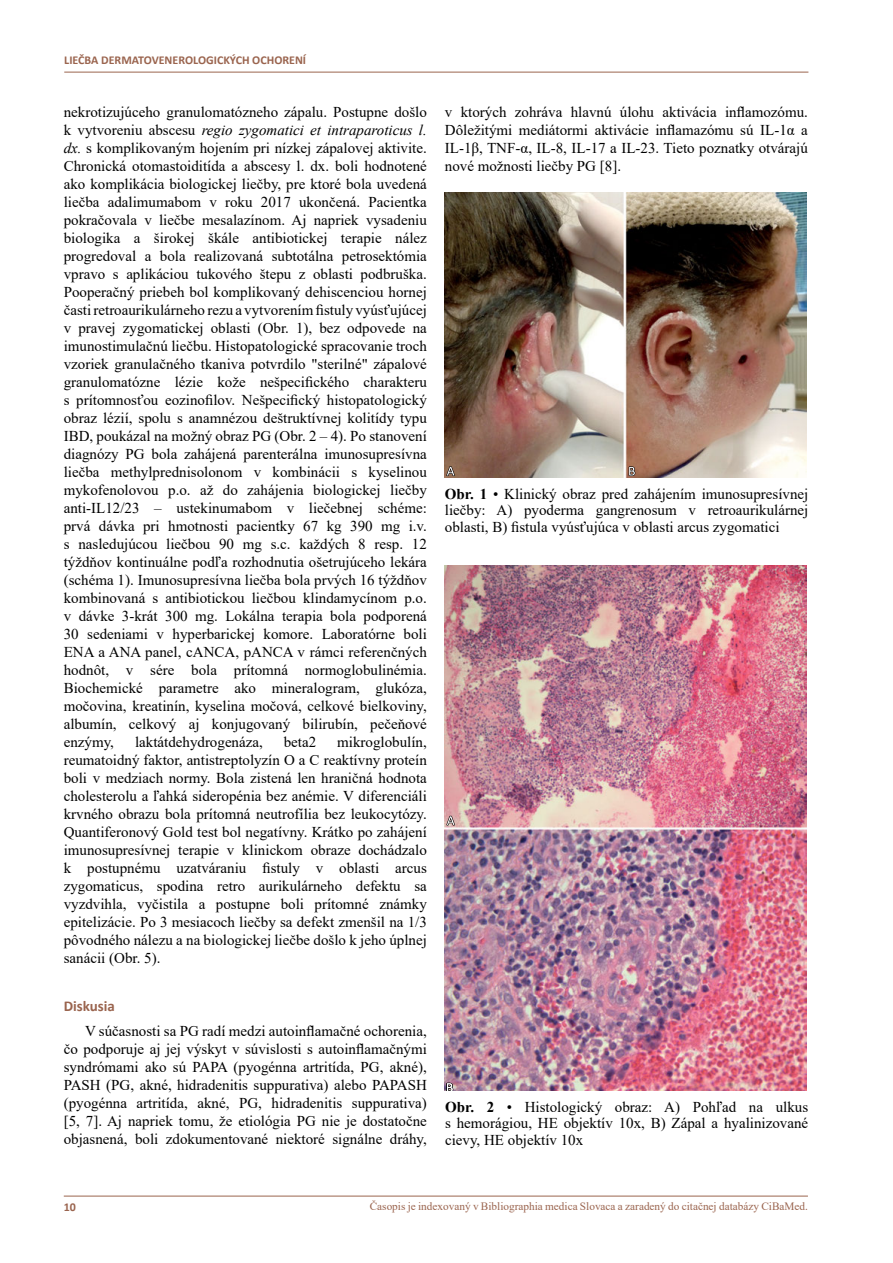
<style>
.page{position:relative;width:893px;height:1263px;background:#fff}
.page>*{position:absolute;margin:0;border:0;box-sizing:border-box;transform-origin:0 0}
.t1{font:15px/18px "Times New Roman";color:#000;text-align:justify}
.t2{font:700 15px "Calibri";color:#9a644e}
.t3{font:700 12px "Calibri";color:#9a644e}
.t4{font:11.25px "Times New Roman";color:#9a644e}
.s1{font-style:italic}
.s2{font-weight:700}
</style>
<div class="page">
<hr style="left:64px;top:72px;width:744px;height:1px;background:#9a644e">
<hr style="left:64px;top:1196px;width:744px;height:1px;background:#9a644e">
<img style="left:445px;top:192px;width:361px;height:286px">
<svg style="left:446px;top:461px;width:10px;height:17px"></svg>
<svg style="left:628px;top:465px;width:8px;height:12px"></svg>
<img style="left:445px;top:565px;width:361px;height:526px">
<svg style="left:445px;top:1082px;width:9px;height:9px"></svg>
<svg style="left:446px;top:810px;width:10px;height:21px"></svg>
<p class="t3" style="left:64px;top:52px;width:243px">LIEČBA DERMATOVENEROLOGICKÝCH OCHORENÍ</p>
<p class="t1" style="left:64px;top:102px;width:365px">nekrotizujúceho granulomatózneho zápalu. Postupne došlo k vytvoreniu abscesu <span class="s1">regio zygomatici et intraparoticus l. dx.</span> s komplikovaným hojením pri nízkej zápalovej aktivite.<br>Chronická otomastoiditída a abscesy l. dx. boli hodnotené ako komplikácia biologickej liečby, pre ktoré bola uvedená liečba adalimumabom v roku 2017 ukončená. Pacientka pokračovala v liečbe mesalazínom. Aj napriek vysadeniu biologika a širokej škále antibiotickej terapie nález progredoval a bola realizovaná subtotálna petrosektómia vpravo s aplikáciou tukového štepu z oblasti podbruška.<br>Pooperačný priebeh bol komplikovaný dehiscenciou hornej časti retroaurikulárneho rezu a vytvorením fistuly vyúsťujúcej v pravej zygomatickej oblasti (Obr. 1), bez odpovede na imunostimulačnú liečbu. Histopatologické spracovanie troch vzoriek granulačného tkaniva potvrdilo "sterilné" zápalové granulomatózne lézie kože nešpecifického charakteru s prítomnosťou eozinofilov. Nešpecifický histopatologický obraz lézií, spolu s anamnézou deštruktívnej kolitídy typu IBD, poukázal na možný obraz PG (Obr. 2 – 4). Po stanovení diagnózy PG bola zahájená parenterálna imunosupresívna liečba methylprednisolonom v kombinácii s kyselinou mykofenolovou p.o. až do zahájenia biologickej liečby anti-IL12/23 – ustekinumabom v liečebnej schéme: prvá dávka pri hmotnosti pacientky 67 kg 390 mg i.v. s nasledujúcou liečbou 90 mg s.c. každých 8 resp. 12 týždňov kontinuálne podľa rozhodnutia ošetrujúceho lekára (schéma 1). Imunosupresívna liečba bola prvých 16 týždňov kombinovaná s antibiotickou liečbou klindamycínom p.o. v dávke 3-krát 300 mg. Lokálna terapia bola podporená 30 sedeniami v hyperbarickej komore. Laboratórne boli ENA a ANA panel, cANCA, pANCA v rámci referenčných hodnôt, v sére bola prítomná normoglobulinémia.<br>Biochemické parametre ako mineralogram, glukóza, močovina, kreatinín, kyselina močová, celkové bielkoviny, albumín, celkový aj konjugovaný bilirubín, pečeňové enzýmy,</p>
<p class="t1" style="left:64px;top:732px;width:365px;text-indent:273px">mikroglobulín, reumatoidný faktor, antistreptolyzín O a C reaktívny proteín boli v medziach normy. Bola zistená len hraničná hodnota cholesterolu a ľahká sideropénia bez anémie. V diferenciáli krvného obrazu bola prítomná neutrofília bez leukocytózy.<br>Quantiferonový Gold test bol negatívny. Krátko po zahájení imunosupresívnej terapie v klinickom obraze dochádzalo k postupnému uzatváraniu fistuly v oblasti arcus zygomaticus, spodina retro aurikulárneho defektu sa vyzdvihla, vyčistila a postupne boli prítomné známky epitelizácie. Po 3 mesiacoch liečby sa defekt zmenšil na 1/3 pôvodného nálezu a na biologickej liečbe došlo k jeho úplnej sanácii (Obr. 5).</p>
<p class="t2" style="left:64px;top:995px;width:53px">Diskusia</p>
<p class="t1" style="left:64px;top:1022px;width:365px;text-indent:21px">V súčasnosti sa PG radí medzi autoinflamačné ochorenia, čo podporuje aj jej výskyt v súvislosti s autoinflamačnými syndrómami ako sú PAPA (pyogénna artritída, PG, akné), PASH (PG, akné, hidradenitis suppurativa) alebo PAPASH (pyogénna artritída, akné, PG, hidradenitis suppurativa) [5, 7]. Aj napriek tomu, že etiológia PG nie je dostatočne objasnená, boli zdokumentované niektoré signálne dráhy,</p>
<p class="t1" style="left:135px;top:732px;width:129px">laktátdehydrogenáza,</p>
<p class="t1" style="left:284px;top:732px;width:34px">beta2</p>
<p class="t1" style="left:445px;top:102px;width:365px">v ktorých zohráva hlavnú úlohu aktivácia inflamozómu.<br>Dôležitými mediátormi aktivácie inflamazómu sú IL-1α a IL-1β, TNF-α, IL-8, IL-17 a IL-23. Tieto poznatky otvárajú nové možnosti liečby PG [8].</p>
<p class="t1" style="left:445px;top:485px;width:365px;line-height:16.5px"><span class="s2">Obr. 1</span> • Klinický obraz pred zahájením imunosupresívnej liečby: A) pyoderma gangrenosum v retroaurikulárnej oblasti, B) fistula vyúsťujúca v oblasti arcus zygomatici</p>
<p class="t1" style="left:445px;top:1098px;width:365px;line-height:16.5px"><span class="s2">Obr. 2</span> • Histologický obraz: A) Pohľad na ulkus s hemorágiou, HE objektív 10x, B) Zápal a hyalinizované cievy, HE objektív 10x</p>
<p class="t3" style="left:64px;top:1198px;width:14px">10</p>
<p class="t4" style="left:370px;top:1198px;width:440px">Časopis je indexovaný v Bibliographia medica Slovaca a zaradený do citačnej databázy CiBaMed.</p>
</div>
